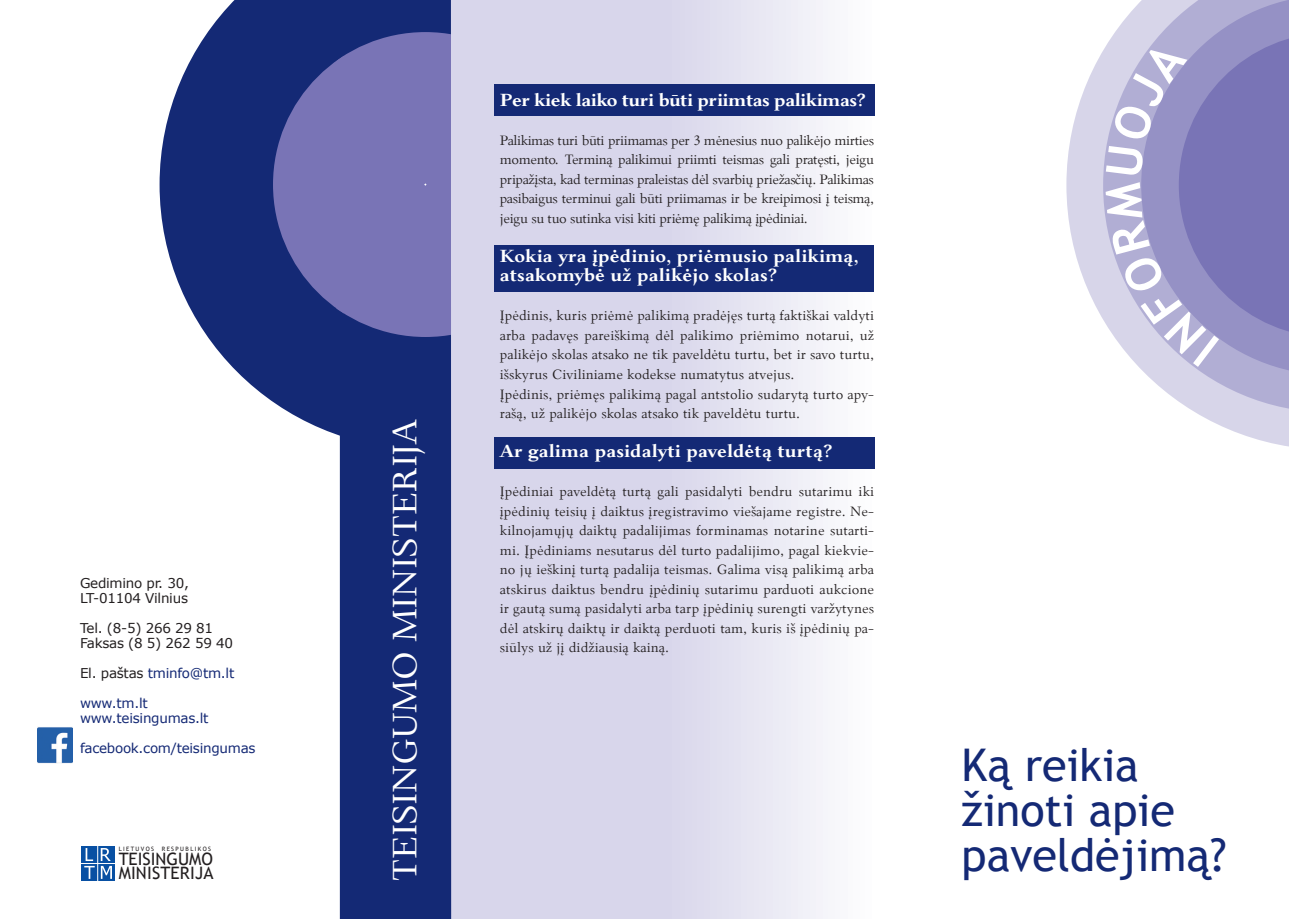
<style>
.page{position:relative;width:1289px;height:919px;background:#fff}
.page>*{position:absolute;margin:0;border:0;box-sizing:border-box;transform-origin:0 0}
.pavadinimas{font:45px/45px "Trebuchet MS";color:#142975}
.tekstas{font:37.5px "Palemonas";letter-spacing:-.02em;color:#fff}
.klausimas_baltas{font:700 19.5px/19.5px "Palemonas";color:#fff}
.tekstas-2{font:700 19.5px "Palemonas";letter-spacing:-.03em;color:#fff}
.pavadinimas-2{font:17.1px "Trebuchet MS";letter-spacing:.01em;color:#231f20}
.tekstas-3{font:15px/19.5px "Palemonas";color:#231f20;text-align:justify}
.t1{font:13.5px "Verdana";letter-spacing:-.02em;color:#142975}
.t2{font:13.5px "Verdana";letter-spacing:-.02em;color:#231f20}
.pavadinimas-3{font:6px "Trebuchet MS";letter-spacing:.23em;color:#231f20}
.s1{color:#231f20}
</style>
<div class="page">
<div style="left:451px;top:0;width:450px;height:918px;background:linear-gradient(to right,#cdcbe6,#f8f8fb)"></div>
<svg style="left:1066px;top:51px;width:222px;height:396px"></svg>
<svg style="left:1103px;top:1px;width:185px;height:411px"></svg>
<svg style="left:1141px;top:0;width:147px;height:375px;fill:#b1aed4"></svg>
<svg style="left:1105px;top:33px;width:183px;height:334px"></svg>
<div style="left:494px;top:244px;width:380px;height:47px;background:#142975"></div>
<div style="left:494px;top:437px;width:380px;height:32px;background:#142975"></div>
<svg style="left:159px;top:0;width:181px;height:449px;fill:#142975"></svg>
<svg style="left:273px;top:32px;width:63px;height:305px;fill:#7974b6"></svg>
<div style="left:340px;top:0;width:111px;height:918px;background:#142975"></div>
<svg style="left:82px;top:846px;width:33px;height:34px"></svg>
<svg style="left:84px;top:846px;width:31px;height:32px"></svg>
<hr style="left:97px;top:845px;width:1px;height:36px;background:#fff">
<hr style="left:80px;top:863px;width:36px;height:1px;background:#fff">
<img style="left:38px;top:727px;width:34px;height:36px">
<div style="left:494px;top:84px;width:380px;height:32px;background:#142975"></div>
<div style="left:336px;top:32px;width:115px;height:305px;background:#7974b6"></div>
<p class="t2" style="left:80px;top:574px;width:110px">Gedimino pr. 30,</p>
<p class="t2" style="left:80px;top:589px;width:109px">LT-01104 Vilnius</p>
<p class="t2" style="left:80px;top:619px;width:135px">Tel. (8-5) 266 29 81</p>
<p class="t2" style="left:80px;top:634px;width:154px">Faksas (8 5) 262 59 40</p>
<p class="t1" style="left:80px;top:664px;width:156px"><span class="s1">El. paštas</span> tminfo@tm.lt</p>
<p class="t1" style="left:80px;top:694px;width:69px">www.tm.lt</p>
<p class="t1" style="left:80px;top:709px;width:130px">www.teisingumas.lt</p>
<p class="t1" style="left:80px;top:739px;width:177px">facebook.com/teisingumas</p>
<p class="pavadinimas-3" style="left:119px;top:845px;width:37px">LIETUVOS</p>
<p class="pavadinimas-3" style="left:162px;top:845px;width:51px">RESPUBLIKOS</p>
<p class="pavadinimas-2" style="left:119px;top:849px;width:96px">TEISINGUMO</p>
<p class="pavadinimas-2" style="left:119px;top:863px;width:96px">MINISTERIJA</p>
<p class="tekstas" style="left:380px;top:882px;width:465px;rotate:-90deg">TEISINGUMO MINISTERIJA</p>
<p class="tekstas-2" style="left:500px;top:87px;width:367px">Per kiek laiko turi būti priimtas palikimas?</p>
<p class="tekstas-3" style="left:500px;top:130px;width:376px">Palikimas turi būti priimamas per 3 mėnesius nuo palikėjo mirties momento. Terminą palikimui priimti teismas gali pratęsti, jeigu pripažįsta, kad terminas praleistas dėl svarbių priežasčių. Palikimas pasibaigus terminui gali būti priimamas ir be kreipimosi į teismą, jeigu su tuo sutinka visi kiti priėmę palikimą įpėdiniai.</p>
<p class="klausimas_baltas" style="left:500px;top:245px;width:360px">Kokia yra įpėdinio, priėmusio palikimą, atsakomybė už palikėjo skolas?</p>
<p class="tekstas-3" style="left:500px;top:305px;width:376px">Įpėdinis, kuris priėmė palikimą pradėjęs turtą faktiškai valdyti arba padavęs pareiškimą dėl palikimo priėmimo notarui, už palikėjo skolas atsako ne tik paveldėtu turtu, bet ir savo turtu, išskyrus Civiliniame kodekse numatytus atvejus.</p>
<p class="tekstas-3" style="left:500px;top:383px;width:376px">Įpėdinis, priėmęs palikimą pagal antstolio sudarytą turto apy&shy;rašą, už palikėjo skolas atsako tik paveldėtu turtu.</p>
<p class="klausimas_baltas" style="left:500px;top:440px;width:334px">Ar galima pasidalyti paveldėtą turtą?</p>
<p class="tekstas-3" style="left:500px;top:481px;width:376px">Įpėdiniai paveldėtą turtą gali pasidalyti bendru sutarimu iki įpėdinių teisių į daiktus įregistravimo viešajame registre. Ne&shy;kilnojamųjų daiktų padalijimas forminamas notarine sutarti&shy;mi. Įpėdiniams nesutarus dėl turto padalijimo, pagal kiekvie&shy;no jų ieškinį turtą padalija teismas. Galima visą palikimą arba atskirus daiktus bendru įpėdinių sutarimu parduoti aukcione ir gautą sumą pasidalyti arba tarp įpėdinių surengti varžytynes dėl atskirų daiktų ir daiktą perduoti tam, kuris iš įpėdinių pa&shy;siūlys už jį didžiausią kainą.</p>
<p class="pavadinimas" style="left:961px;top:743px;width:215px">Ką reikia žinoti apie</p>
<p class="pavadinimas" style="left:961px;top:833px;width:266px">paveldėjimą?</p>
</div>
